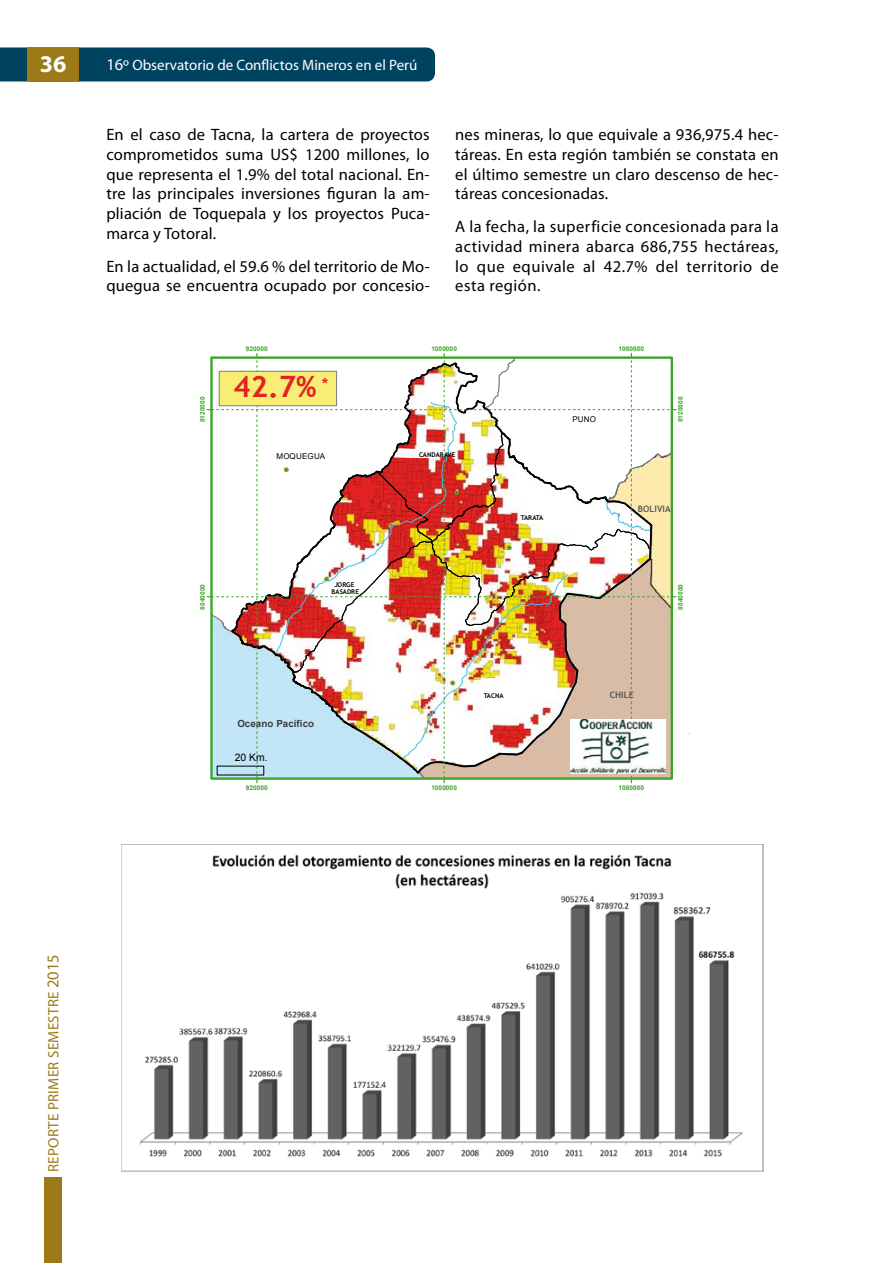
<style>
.page{position:relative;width:885px;height:1263px;background:#fff}
.page>*{position:absolute;margin:0;border:0;box-sizing:border-box;transform-origin:0 0}
.t1{font:700 29.4px "Trebuchet MS";color:#e32222}
.t2{font:700 24px "Myriad Pro";color:#fff}
.t3{font:16.5px/19.8px "Myriad Pro";letter-spacing:.01em;color:#000;text-align:justify}
.t4{font:15px "Myriad Pro";color:#fff}
.t5{font:15px "Myriad Pro";letter-spacing:.02em;color:#9d7a18}
.t6{font:10.35px "Arial";color:#000}
.t7{font:700 9.75px "Arial";letter-spacing:-.005em;color:#3e3d40}
.t8{font:700 8.85px "Trebuchet MS";letter-spacing:.01em;color:#58585a}
.t9{font:7.95px "Arial";letter-spacing:.02em;color:#000}
.t10{font:700 6.6px "Arial";letter-spacing:-.01em;color:#3da52b}
.t11{font:700 6.6px/7.6px "Trebuchet MS";letter-spacing:.005em;color:#000;text-align:center}
.t12{font:6.6px "ESRI Default Marker";color:#7ab51d}
.s1{font-size:16.5px}
.s2{color:#000}
</style>
<div class="page">
<div style="left:0;top:47px;width:435px;height:34px;background:#004360"></div>
<div style="left:28px;top:47px;width:51px;height:34px;background:#9d7a18"></div>
<div style="left:45px;top:1178px;width:17px;height:85px;background:#9d7a18"></div>
<img style="left:207px;top:353px;width:469px;height:430px">
<div style="left:210px;top:356px;width:463px;height:424px;border:2px solid #3da52b"></div>
<div style="left:219px;top:371px;width:117px;height:35px;background:#f8ed75"></div>
<div style="left:219px;top:371px;width:118px;height:35px;border:1px solid #7b7c7e"></div>
<img style="left:570px;top:719px;width:95px;height:55px">
<img style="left:121px;top:845px;width:642px;height:326px">
<h2 class="t2" style="left:40px;top:48px;width:28px">36</h2>
<p class="t4" style="left:106px;top:55px;width:312px"><span class="s1">16º</span> Observatorio de Conflictos Mineros en el Perú</p>
<p class="t3" style="left:106px;top:124px;width:325px">En el caso de Tacna, la cartera de proyectos comprometidos suma US$ 1200 millones, lo que representa el 1.9% del total nacional. En&shy;tre las principales inversiones figuran la am&shy;pliación de Toquepala y los proyectos Puca&shy;marca y Totoral.</p>
<p class="t3" style="left:106px;top:256px;width:325px">En la actualidad, el 59.6 % del territorio de Mo&shy;quegua se encuentra ocupado por concesio-</p>
<p class="t3" style="left:455px;top:124px;width:325px">nes mineras, lo que equivale a 936,975.4 hec&shy;táreas. En esta región también se constata en el último semestre un claro descenso de hec&shy;táreas concesionadas.</p>
<p class="t3" style="left:455px;top:216px;width:325px">A la fecha, la superficie concesionada para la actividad minera abarca 686,755 hectáreas, lo que equivale al 42.7% del territorio de esta región.</p>
<p class="t10" style="left:246px;top:344px;width:23px">920000</p>
<p class="t10" style="left:431px;top:344px;width:27px">1000000</p>
<p class="t10" style="left:618px;top:344px;width:27px">1080000</p>
<h1 class="t1" style="left:233px;top:368px;width:96px">42.7% <sup>*</sup></h1>
<p class="t10" style="left:198px;top:422px;width:27px;rotate:-90deg">8120000</p>
<p class="t10" style="left:676px;top:422px;width:27px;rotate:-90deg">8120000</p>
<p class="t9" style="left:572px;top:414px;width:25px">PUNO</p>
<p class="t9" style="left:276px;top:451px;width:50px">MOQUEGUA</p>
<p class="t12" style="left:284px;top:466px;width:6px">!<span class="s2">.</span></p>
<p class="t11" style="left:419px;top:450px;width:38px">CANDARAVE</p>
<p class="t12" style="left:454px;top:489px;width:6px">!<span class="s2">.</span></p>
<p class="t11" style="left:520px;top:514px;width:24px">TARATA</p>
<p class="t12" style="left:507px;top:544px;width:6px">!<span class="s2">.</span></p>
<p class="t8" style="left:637px;top:503px;width:34px">BOLIVIA</p>
<p class="t12" style="left:324px;top:575px;width:6px">!<span class="s2">.</span></p>
<p class="t11" style="left:331px;top:580px;width:29px">JORGE<br>BASADRE</p>
<p class="t10" style="left:198px;top:609px;width:27px;rotate:-90deg">8040000</p>
<p class="t10" style="left:676px;top:609px;width:27px;rotate:-90deg">8040000</p>
<p class="t7" style="left:237px;top:717px;width:78px">Oceano Pacífico</p>
<p class="t6" style="left:235px;top:751px;width:35px">20 Km.</p>
<p class="t10" style="left:246px;top:783px;width:23px">920000</p>
<p class="t12" style="left:450px;top:679px;width:6px">!<span class="s2">.</span></p>
<p class="t11" style="left:483px;top:692px;width:21px">TACNA</p>
<p class="t10" style="left:431px;top:783px;width:27px">1000000</p>
<p class="t8" style="left:609px;top:689px;width:26px">CHILE</p>
<p class="t10" style="left:618px;top:783px;width:27px">1080000</p>
<p class="t5" style="left:44px;top:1172px;width:220px;rotate:-90deg">Reporte Primer Semestre <span class="s1">2015</span></p>
</div>
